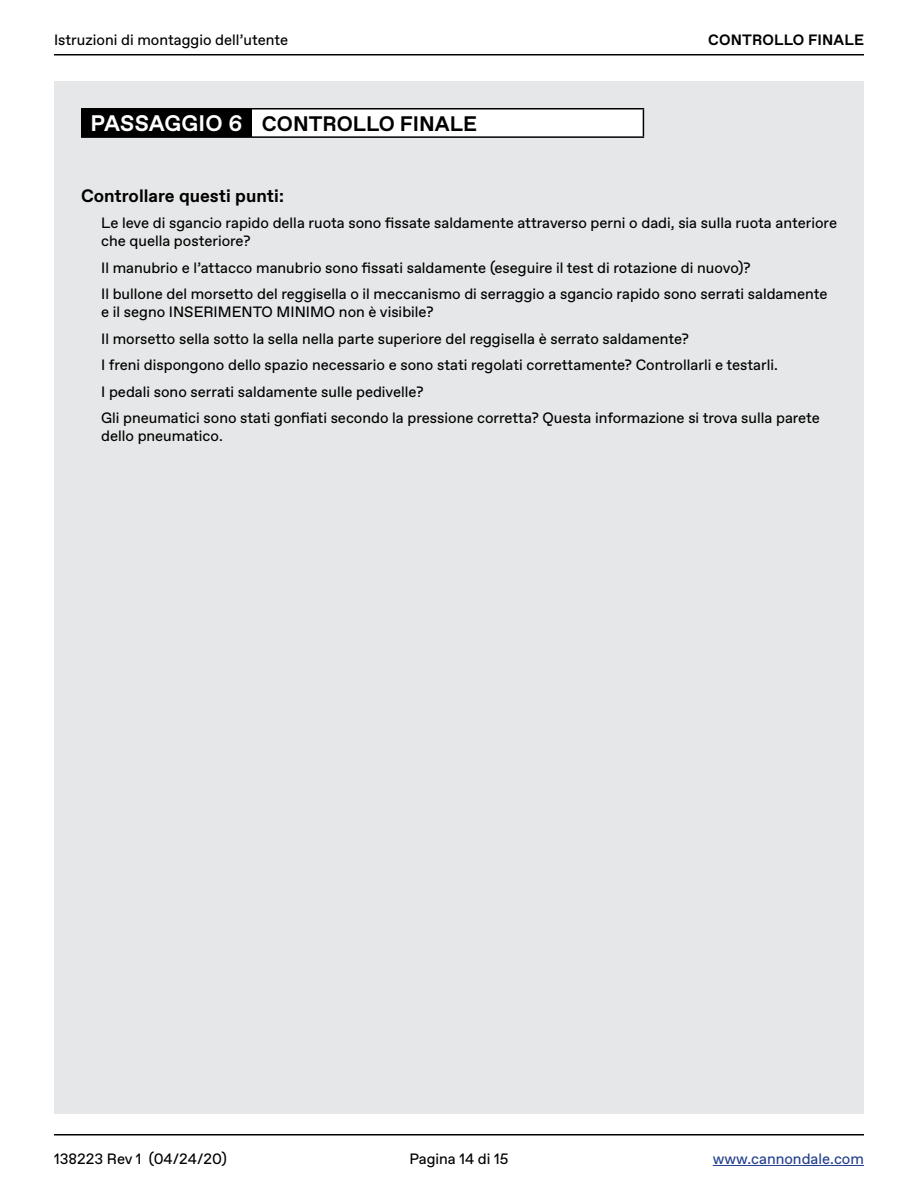
<style>
.page{position:relative;width:918px;height:1188px;background:#fff}
.page>*{position:absolute;margin:0;border:0;box-sizing:border-box;transform-origin:0 0}
.t1{font:700 22.5px "Favorit";letter-spacing:.005em;color:#fff}
.t2{font:700 21px "Favorit";color:#000}
.t3{font:700 18px "Favorit";color:#000}
.t4{font:15px/26.5px "Favorit";color:#000}
.t5{font:15px "Favorit";color:#25408f}
.t6{font:700 15px "Favorit";letter-spacing:.01em;color:#000}
</style>
<div class="page">
<hr style="left:54px;top:1134px;width:810px;height:2px;background:#000">
<hr style="left:54px;top:54px;width:810px;height:1px;background:#000">
<hr style="left:713px;top:1165px;width:151px;height:1px;background:#25408f">
<div style="left:54px;top:81px;width:810px;height:1032px;background:#e6e7e8"></div>
<div style="left:251px;top:109px;width:392px;height:28px;background:#fff"></div>
<hr style="left:81px;top:108px;width:170px;height:2px;background:#000">
<svg style="left:81px;top:110px;width:1px;height:26px"></svg>
<hr style="left:251px;top:108px;width:393px;height:2px;background:#000">
<svg style="left:643px;top:109px;width:1px;height:27px"></svg>
<hr style="left:81px;top:136px;width:170px;height:2px;background:#000">
<hr style="left:251px;top:136px;width:393px;height:2px;background:#000">
<div style="left:82px;top:108px;width:170px;height:29px;background:#000"></div>
<p class="t4" style="left:54px;top:26px;width:236px">Istruzioni di montaggio dell’utente</p>
<h1 class="t1" style="left:90px;top:108px;width:154px">PASSAGGIO 6</h1>
<h2 class="t2" style="left:262px;top:110px;width:216px">CONTROLLO FINALE</h2>
<p class="t6" style="left:708px;top:30px;width:157px">CONTROLLO FINALE</p>
<p class="t3" style="left:81px;top:184px;width:204px">Controllare questi punti:</p>
<p class="t4" style="left:101px;top:214px;width:737px;line-height:18px;text-indent:-20px">□ Le leve di sgancio rapido della ruota sono fissate saldamente attraverso perni o dadi, sia sulla ruota anteriore che quella posteriore?</p>
<p class="t4" style="left:101px;top:254px;width:728px">Il manubrio e l’attacco manubrio sono fissati saldamente (eseguire il test di rotazione di nuovo)?<br>Il bullone del morsetto del reggisella o il meccanismo di serraggio a sgancio rapido sono serrati saldamente</p>
<p class="t4" style="left:101px;top:299px;width:720px">e il segno INSERIMENTO MINIMO non è visibile?<br>Il morsetto sella sotto la sella nella parte superiore del reggisella è serrato saldamente?<br>I freni dispongono dello spazio necessario e sono stati regolati correttamente? Controllarli e testarli.<br>I pedali sono serrati saldamente sulle pedivelle?<br>Gli pneumatici sono stati gonfiati secondo la pressione corretta? Questa informazione si trova sulla parete</p>
<p class="t4" style="left:101px;top:423px;width:123px">dello pneumatico.</p>
<p class="t4" style="left:54px;top:1145px;width:174px">138223 Rev 1 (04/24/20)</p>
<p class="t4" style="left:409px;top:1145px;width:101px">Pagina 14 di 15</p>
<p class="t5" style="left:713px;top:1149px;width:153px">www.cannondale.com</p>
</div>
